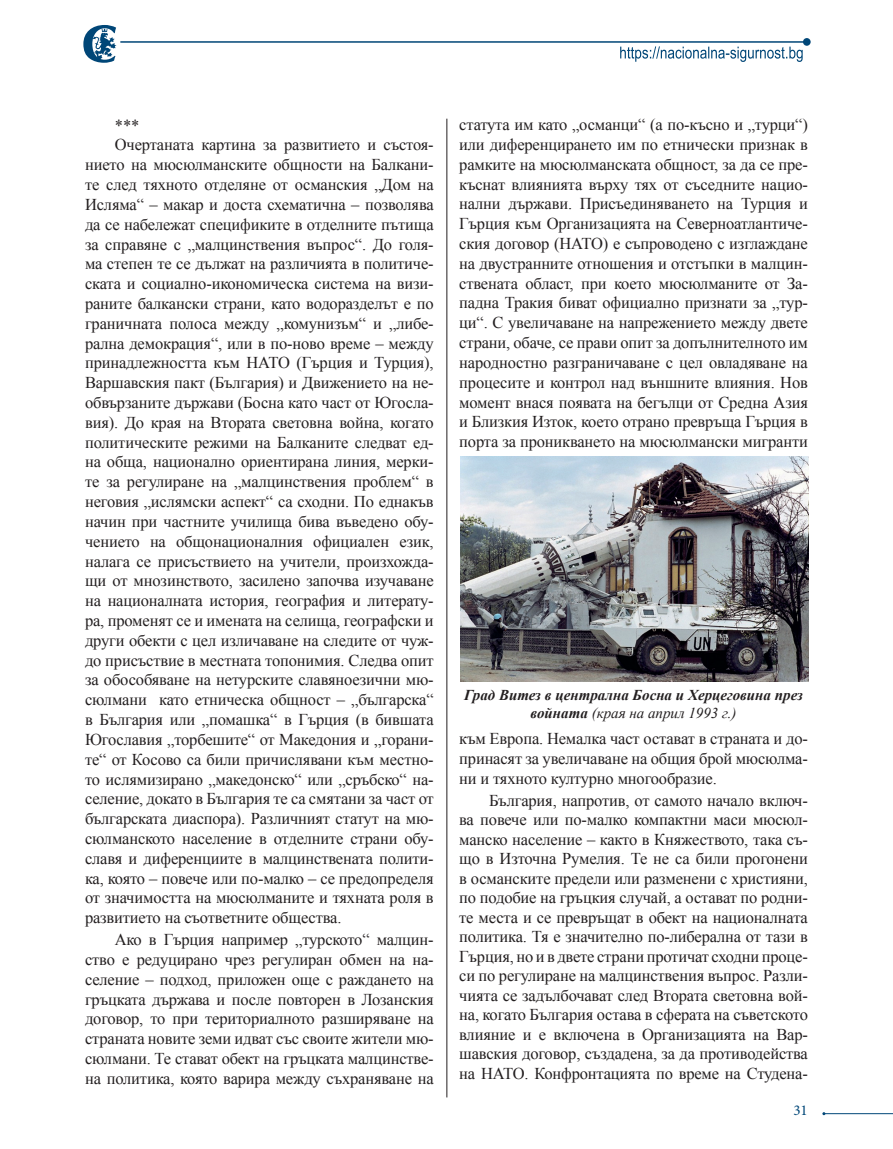
<style>
.page{position:relative;width:893px;height:1149px;background:#fff}
.page>*{position:absolute;margin:0;border:0;box-sizing:border-box;transform-origin:0 0}
.ОСНОВЕН{font:16.5px/19.8px "Times New Roman";letter-spacing:-.01em;color:#231f20;text-align:justify}
.Abstract_BG{font:italic 700 15px/18px "Times New Roman";color:#231f20;text-align:center}
.t1{font:15px "Minion Pro";color:#004778}
.s1{font-weight:400}
</style>
<div class="page">
<svg style="left:83px;top:25px;width:33px;height:38px"></svg>
<svg style="left:620px;top:46px;width:183px;height:16px"></svg>
<div style="left:803px;top:38px;width:8px;height:8px;background:#004677;border-radius:50%"></div>
<hr style="left:120px;top:41px;width:683px;height:2px;background:#004677">
<hr style="left:824px;top:1112px;width:69px;height:1px;background:#004778">
<hr style="left:446px;top:119px;width:1px;height:978px;background:#231f20">
<img style="left:460px;top:456px;width:349px;height:225px">
<p class="ОСНОВЕН" style="left:115px;top:115px;width:26px">***</p>
<p class="ОСНОВЕН" style="left:85px;top:135px;width:350px;text-indent:30px">Очертаната картина за развитието и състоя&shy;нието на мюсюлманските общности на Балкани&shy;те след тяхното отделяне от османския „Дом на Исляма“ – макар и доста схематична – позволява да се набележат спецификите в отделните пътища за справяне с „малцинствения въпрос“. До голя&shy;ма степен те се дължат на различията в политиче&shy;ската и социално-икономическа система на визи&shy;раните балкански страни, като водоразделът е по граничната полоса между „комунизъм“ и „либе&shy;рална демокрация“, или в по-ново време – между принадлежността към НАТО (Гърция и Турция), Варшавския пакт (България) и Движението на не&shy;обвързаните държави (Босна като част от Югосла&shy;вия). До края на Втората световна война, когато политическите режими на Балканите следват ед&shy;на обща, национално ориентирана линия, мерки&shy;те за регулиране на „малцинствения проблем“ в неговия „ислямски аспект“ са сходни. По еднакъв начин при частните училища бива въведено обу&shy;чението на общонационалния официален език, налага се присъствието на учители, произхожда&shy;щи от мнозинството, засилено започва изучаване на националната история, география и литерату&shy;ра, променят се и имената на селища, географски и други обекти с цел изличаване на следите от чуж&shy;до присъствие в местната топонимия. Следва опит за обособяване на нетурските славяноезични мю&shy;сюлмани като етническа общност – „българска“ в България или „помашка“ в Гърция (в бившата Югославия „торбешите“ от Македония и „горани&shy;те“ от Косово са били причислявани към местно&shy;то ислямизирано „македонско“ или „сръбско“ на&shy;селение, докато в България те са смятани за част от българската диаспора). Различният статут на мю&shy;сюлманското население в отделните страни обу&shy;славя и диференциите в малцинствената полити&shy;ка, която – повече или по-малко – се предопределя от значимостта на мюсюлманите и тяхната роля в развитието на съответните общества.</p>
<p class="ОСНОВЕН" style="left:85px;top:929px;width:350px;text-indent:30px">Ако в Гърция например „турското“ малцин&shy;ство е редуцирано чрез регулиран обмен на на&shy;селение – подход, приложен още с раждането на гръцката държава и после повторен в Лозанския договор, то при териториалното разширяване на страната новите земи идват със своите жители мю&shy;сюлмани. Те стават обект на гръцката малцинстве&shy;на политика, която варира между съхраняване на</p>
<p class="ОСНОВЕН" style="left:459px;top:114px;width:350px">статута им като „османци“ (а по-късно и „турци“) или диференцирането им по етнически признак в рамките на мюсюлманската общност, за да се пре&shy;къснат влиянията върху тях от съседните нацио&shy;нални държави. Присъединяването на Турция и Гърция към Организацията на Северноатлантиче&shy;ския договор (НАТО) е съпроводено с изглаждане на двустранните отношения и отстъпки в малцин&shy;ствената област, при което мюсюлманите от За&shy;падна Тракия биват официално признати за „тур&shy;ци“. С увеличаване на напрежението между двете страни, обаче, се прави опит за допълнителното им народностно разграничаване с цел овладяване на процесите и контрол над външните влияния. Нов момент внася появата на бегълци от Средна Азия и Близкия Изток, което отрано превръща Гърция в порта за проникването на мюсюлмански мигранти</p>
<p class="Abstract_BG" style="left:464px;top:685px;width:340px">Град Витез в централна Босна и Херцеговина през войната <span class="s1">(края на април 1993 г.)</span></p>
<p class="ОСНОВЕН" style="left:459px;top:728px;width:350px">към Европа. Немалка част остават в страната и до&shy;принасят за увеличаване на общия брой мюсюлма&shy;ни и тяхното културно многообразие.</p>
<p class="ОСНОВЕН" style="left:459px;top:790px;width:350px;text-indent:30px">България, напротив, от самото начало включ&shy;ва повече или по-малко компактни маси мюсюл&shy;манско население – както в Княжеството, така съ&shy;що в Източна Румелия. Те не са били прогонени в османските предели или разменени с християни, по подобие на гръцкия случай, а остават по родни&shy;те места и се превръщат в обект на националната политика. Тя е значително по-либерална от тази в Гърция, но и в двете страни протичат сходни проце&shy;си по регулиране на малцинствения въпрос. Разли&shy;чията се задълбочават след Втората световна вой&shy;на, когато България остава в сферата на съветското влияние и е включена в Организацията на Вар&shy;шавския договор, създадена, за да противодейства на НАТО. Конфронтацията по време на Студена-</p>
<p class="t1" style="left:793px;top:1099px;width:16px">31</p>
</div>
